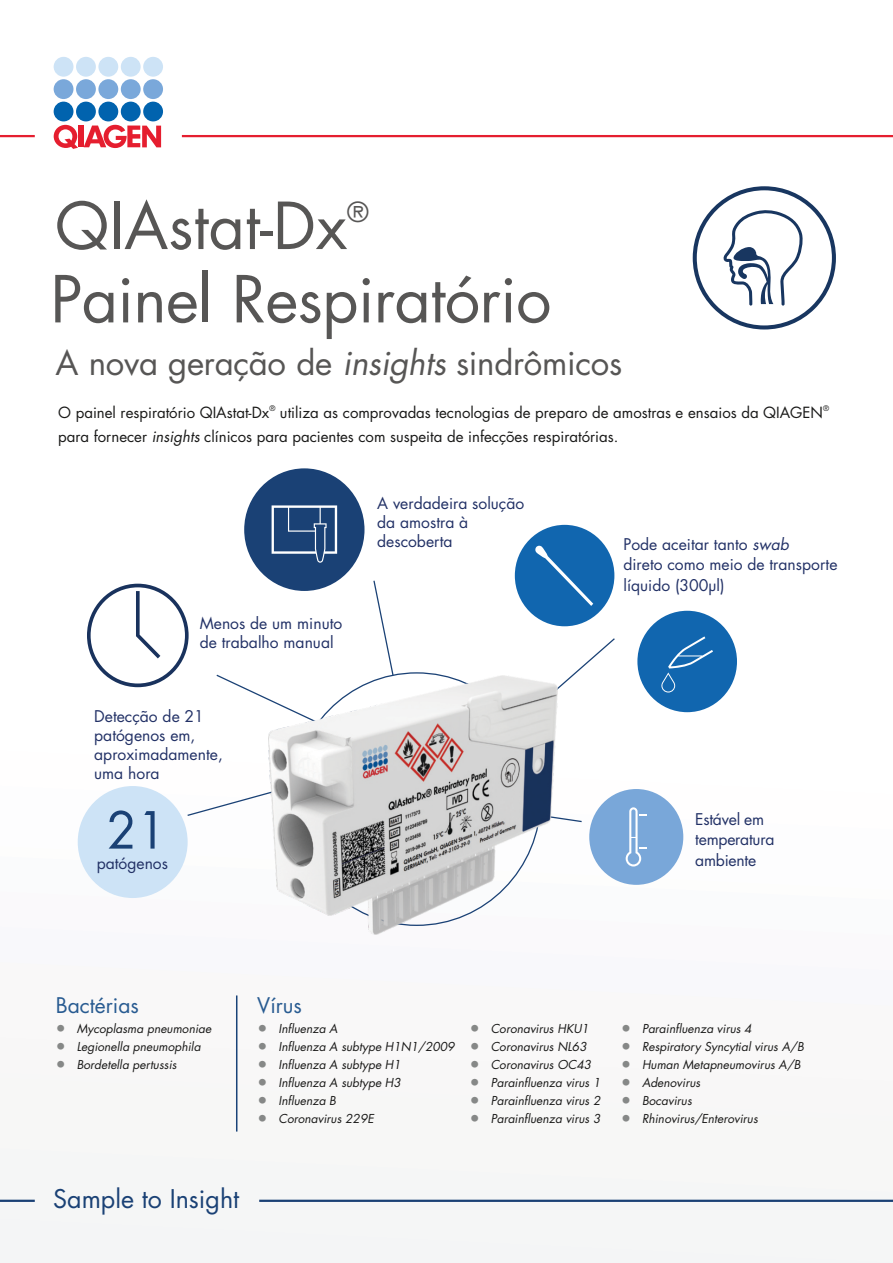
<style>
.page{position:relative;width:893px;height:1263px;background:#fff}
.page>*{position:absolute;margin:0;border:0;box-sizing:border-box;transform-origin:0 0}
.t1{font:63px "Futura Std";letter-spacing:-.01em;color:#575655}
.t2{font:33px "Futura Std";letter-spacing:-.01em;color:#575655}
.t3{font:27px "Futura Std";color:#575655}
.t4{font:25.05px "Futura Std";color:#1a4175}
.t5{font:21px "Futura Std";color:#285b91}
.t6{font:18px "Futura Std";color:#868887}
.t7{font:15.75px/18.9px "Futura Std";color:#223166}
.t8{font:15px/23.4px "Futura Std";color:#191918}
.t9{font:italic 12px "Futura Std";color:#191918}
.t10{font:7.5px "Futura Std";color:#191918}
.s1{font-style:italic}
.s2{font-style:normal;font-size:18px;color:#868887}
</style>
<div class="page">
<div style="left:0;top:1258px;width:893px;height:5px;background:#f4f5f6"></div>
<div style="left:0;top:1253px;width:796px;height:5px;background:#f4f5f6"></div>
<div style="left:0;top:1248px;width:694px;height:5px;background:#f4f5f6"></div>
<div style="left:0;top:1243px;width:592px;height:5px;background:#f4f5f6"></div>
<div style="left:0;top:1238px;width:489px;height:5px;background:#f4f5f6"></div>
<div style="left:0;top:1233px;width:387px;height:5px;background:#f4f5f6"></div>
<svg style="left:0;top:1228px;width:285px;height:5px"></svg>
<svg style="left:0;top:1223px;width:183px;height:5px"></svg>
<svg style="left:0;top:1219px;width:81px;height:4px"></svg>
<svg style="left:0;top:1199px;width:893px;height:1px"></svg>
<svg style="left:0;top:133px;width:893px;height:5px"></svg>
<svg style="left:187px;top:579px;width:429px;height:238px"></svg>
<svg style="left:557px;top:814px;width:26px;height:9px"></svg>
<img style="left:268px;top:676px;width:289px;height:259px">
<svg style="left:693px;top:186px;width:143px;height:143px"></svg>
<div style="left:54px;top:102px;width:19px;height:19px;background:#0163ae;border-radius:50%"></div>
<div style="left:76px;top:102px;width:20px;height:19px;background:#0163ae;border-radius:50%"></div>
<div style="left:98px;top:102px;width:20px;height:19px;background:#0163ae;border-radius:50%"></div>
<div style="left:121px;top:102px;width:20px;height:19px;background:#0163ae;border-radius:50%"></div>
<div style="left:143px;top:102px;width:20px;height:19px;background:#0163ae;border-radius:50%"></div>
<div style="left:54px;top:79px;width:19px;height:20px;background:#7aa8da;border-radius:50%"></div>
<div style="left:76px;top:79px;width:20px;height:20px;background:#7aa8da;border-radius:50%"></div>
<div style="left:98px;top:79px;width:20px;height:20px;background:#7aa8da;border-radius:50%"></div>
<div style="left:121px;top:79px;width:20px;height:20px;background:#7aa8da;border-radius:50%"></div>
<div style="left:143px;top:79px;width:20px;height:20px;background:#7aa8da;border-radius:50%"></div>
<div style="left:54px;top:57px;width:19px;height:20px;background:#cde3f6;border-radius:50%"></div>
<div style="left:76px;top:57px;width:20px;height:20px;background:#cde3f6;border-radius:50%"></div>
<div style="left:98px;top:57px;width:20px;height:20px;background:#cde3f6;border-radius:50%"></div>
<div style="left:121px;top:57px;width:20px;height:20px;background:#cde3f6;border-radius:50%"></div>
<div style="left:143px;top:57px;width:20px;height:20px;background:#cde3f6;border-radius:50%"></div>
<svg style="left:53px;top:125px;width:25px;height:24px"></svg>
<div style="left:78px;top:126px;width:6px;height:21px;background:#e51e2f"></div>
<svg style="left:84px;top:125px;width:77px;height:23px"></svg>
<hr style="left:259px;top:1200px;width:634px;height:2px;background:#1a4175">
<hr style="left:0;top:1200px;width:35px;height:2px;background:#1a4175">
<hr style="left:0;top:135px;width:35px;height:2px;background:#e51e2f">
<hr style="left:182px;top:135px;width:711px;height:2px;background:#e51e2f">
<hr style="left:236px;top:995px;width:1px;height:136px;background:#194378">
<div style="left:589px;top:789px;width:94px;height:96px;background:#79a7d9;border-radius:50%"></div>
<div style="left:78px;top:786px;width:110px;height:112px;background:#cde3f6;border-radius:50%"></div>
<svg style="left:626px;top:807px;width:21px;height:59px"></svg>
<div style="left:515px;top:525px;width:99px;height:101px;background:#1166af;border-radius:50%"></div>
<svg style="left:535px;top:545px;width:58px;height:61px"></svg>
<div style="left:637px;top:611px;width:100px;height:101px;background:#1166af;border-radius:50%"></div>
<div style="left:244px;top:468px;width:120px;height:123px;background:#1a4175;border-radius:50%"></div>
<svg style="left:272px;top:505px;width:65px;height:58px"></svg>
<svg style="left:661px;top:636px;width:52px;height:56px"></svg>
<svg style="left:87px;top:584px;width:102px;height:103px"></svg>
<svg style="left:109px;top:810px;width:23px;height:38px"></svg>
<svg style="left:144px;top:811px;width:11px;height:37px"></svg>
<h1 class="t1" style="left:55px;top:197px;width:294px">QIAstat-Dx</h1>
<h3 class="t3" style="left:347px;top:200px;width:23px">®</h3>
<h1 class="t1" style="left:50px;top:270px;width:502px">Painel Respiratório</h1>
<h2 class="t2" style="left:55px;top:347px;width:568px">A nova geração de <span class="s1">insights</span> sindrômicos</h2>
<p class="t10" style="left:269px;top:404px;width:7px">®</p>
<p class="t10" style="left:823px;top:404px;width:7px">®</p>
<p class="t8" style="left:58px;top:402px;width:766px">O painel respiratório QIAstat-Dx utiliza as comprovadas tecnologias de preparo de amostras e ensaios da QIAGEN para fornecer <span class="s1">insights</span> clínicos para pacientes com suspeita de infecções respiratórias.</p>
<h3 class="t7" style="left:200px;top:614px;width:144px">Menos de um minuto de trabalho manual</h3>
<h3 class="t7" style="left:94px;top:708px;width:130px">Detecção de 21 patógenos em, aproximadamente, uma hora</h3>
<h3 class="t7" style="left:377px;top:494px;width:149px">A verdadeira solução da amostra à descoberta</h3>
<h3 class="t7" style="left:623px;top:535px;width:216px;line-height:20.4px">Pode aceitar tanto <span class="s1">swab<br></span>direto como meio de transporte líquido (300µl)</h3>
<h3 class="t7" style="left:695px;top:810px;width:81px;line-height:20.4px">Estável em temperatura</h3>
<h3 class="t7" style="left:97px;top:855px;width:73px">patógenos</h3>
<h3 class="t7" style="left:695px;top:851px;width:62px">ambiente</h3>
<h3 class="t5" style="left:56px;top:995px;width:85px">Bactérias</h3>
<h3 class="t5" style="left:257px;top:995px;width:46px">Vírus</h3>
<p class="t9" style="left:77px;top:1023px;width:136px">Mycoplasma pneumoniae</p>
<p class="t9" style="left:55px;top:1041px;width:147px"><span class="s2">•</span> Legionella pneumophila</p>
<p class="t9" style="left:55px;top:1059px;width:123px"><span class="s2">•</span> Bordetella pertussis</p>
<h3 class="t6" style="left:55px;top:1020px;width:12px">•</h3>
<p class="t9" style="left:257px;top:1023px;width:82px"><span class="s2">•</span> Influenza A</p>
<p class="t9" style="left:257px;top:1041px;width:199px"><span class="s2">•</span> Influenza A subtype H1N1/2009</p>
<p class="t9" style="left:257px;top:1059px;width:145px"><span class="s2">•</span> Influenza A subtype H1</p>
<p class="t9" style="left:257px;top:1077px;width:145px"><span class="s2">•</span> Influenza A subtype H3</p>
<p class="t9" style="left:257px;top:1095px;width:80px"><span class="s2">•</span> Influenza B</p>
<p class="t9" style="left:257px;top:1113px;width:118px"><span class="s2">•</span> Coronavirus 229E</p>
<p class="t9" style="left:469px;top:1023px;width:121px"><span class="s2">•</span> Coronavirus HKU1</p>
<p class="t9" style="left:469px;top:1041px;width:119px"><span class="s2">•</span> Coronavirus NL63</p>
<p class="t9" style="left:469px;top:1059px;width:123px"><span class="s2">•</span> Coronavirus OC43</p>
<p class="t9" style="left:469px;top:1077px;width:132px"><span class="s2">•</span> Parainfluenza virus 1</p>
<p class="t9" style="left:469px;top:1095px;width:132px"><span class="s2">•</span> Parainfluenza virus 2</p>
<p class="t9" style="left:469px;top:1113px;width:132px"><span class="s2">•</span> Parainfluenza virus 3</p>
<p class="t9" style="left:621px;top:1023px;width:132px"><span class="s2">•</span> Parainfluenza virus 4</p>
<p class="t9" style="left:621px;top:1041px;width:185px"><span class="s2">•</span> Respiratory Syncytial virus A/B</p>
<p class="t9" style="left:621px;top:1059px;width:181px"><span class="s2">•</span> Human Metapneumovirus A/B</p>
<p class="t9" style="left:621px;top:1077px;width:81px"><span class="s2">•</span> Adenovirus</p>
<p class="t9" style="left:621px;top:1095px;width:73px"><span class="s2">•</span> Bocavirus</p>
<p class="t9" style="left:621px;top:1113px;width:139px"><span class="s2">•</span> Rhinovirus/Enterovirus</p>
<h3 class="t4" style="left:53px;top:1187px;width:188px">Sample to Insight</h3>
</div>
